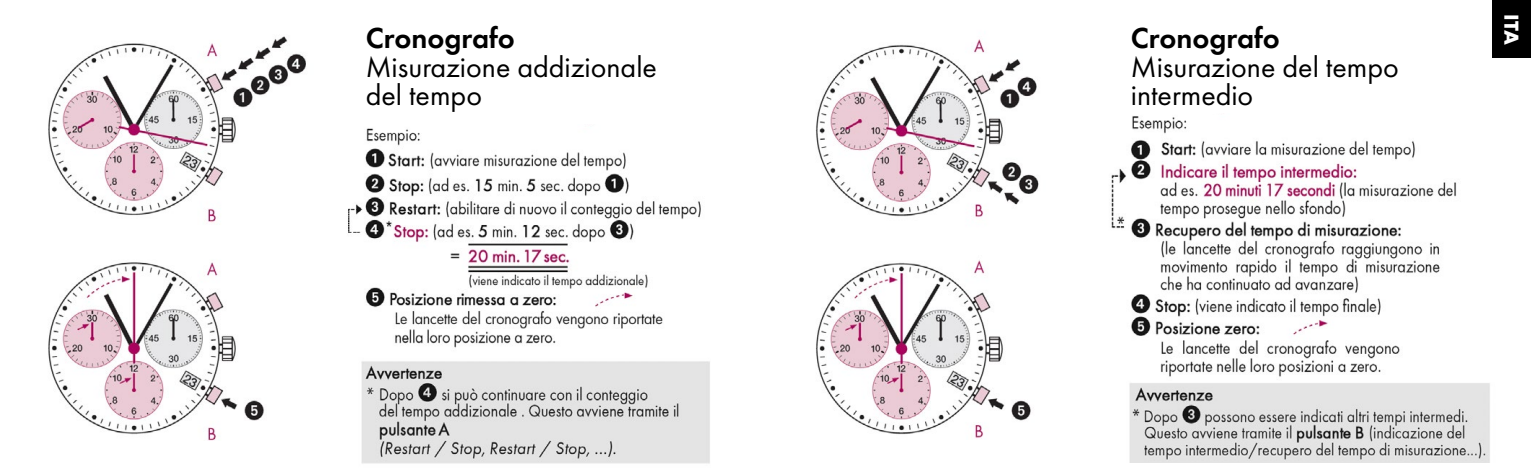
<style>
.page{position:relative;width:1531px;height:468px;background:#fff}
.page>*{position:absolute;margin:0;border:0;box-sizing:border-box;transform-origin:0 0}
.t1{font:30px/28.5px "Futura PT";color:#000}
.t2{font:600 30px "Futura PT";color:#000}
.t3{font:700 21px "Futura PT";color:#fff}
</style>
<div class="page">
<img style="left:348px;top:128px;width:362px;height:336px">
<img style="left:1111px;top:116px;width:379px;height:346px">
<img style="left:816px;top:39px;width:223px;height:400px">
<img style="left:48px;top:36px;width:258px;height:404px">
<div style="left:1492px;top:0;width:39px;height:57px;background:#000"></div>
<p class="t2" style="left:366px;top:20px;width:151px">Cronografo</p>
<p class="t1" style="left:366px;top:53px;width:293px">Misurazione addizionale del tempo</p>
<p class="t2" style="left:1131px;top:20px;width:151px">Cronografo</p>
<p class="t1" style="left:1131px;top:53px;width:270px">Misurazione del tempo intermedio</p>
<p class="t3" style="left:1525px;top:14px;width:32px;rotate:90deg">ITA</p>
</div>
